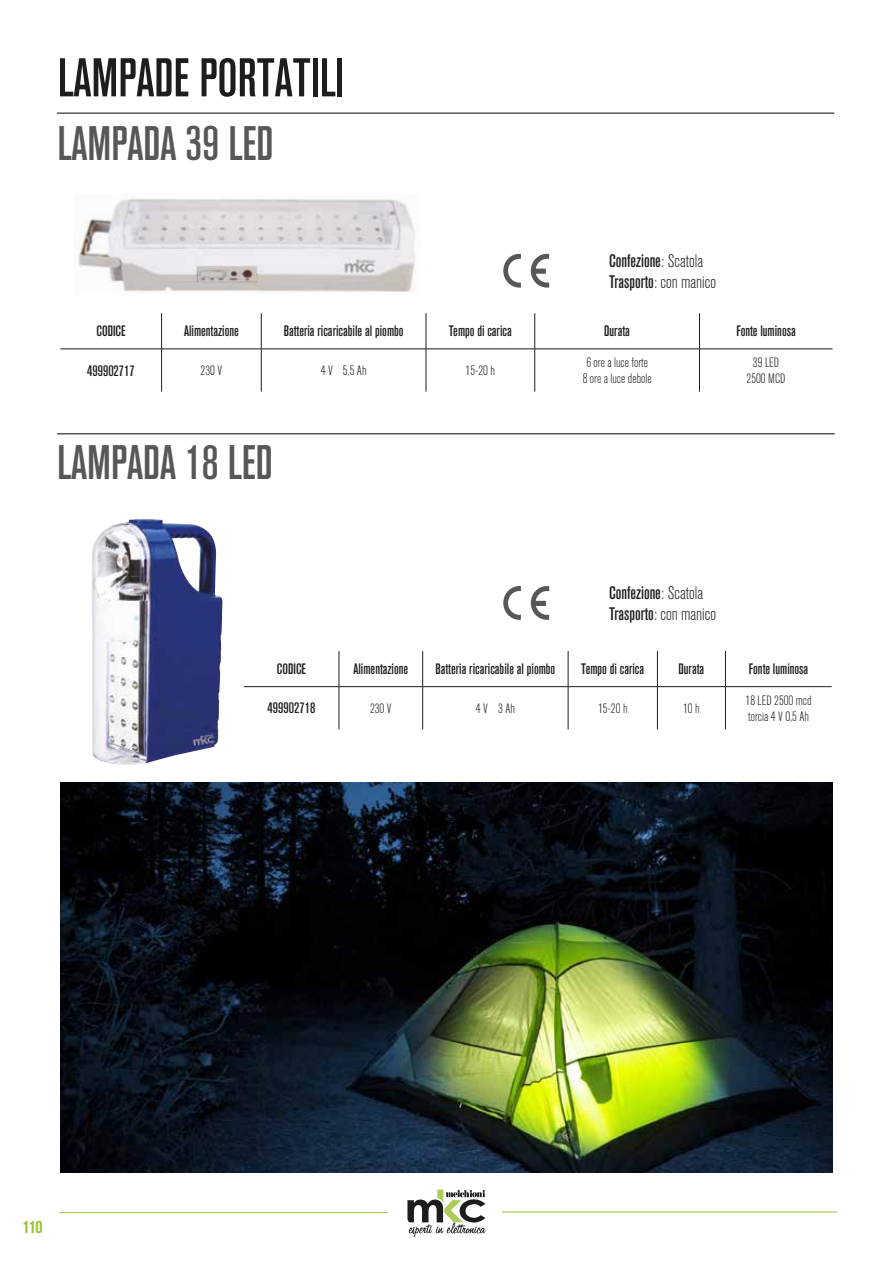
<style>
.page{position:relative;width:893px;height:1263px;background:#fff}
.page>*{position:absolute;margin:0;border:0;box-sizing:border-box;transform-origin:0 0}
.t1{font:54px "Akzidenz Grotesk BQ Md Cnd Alt";color:#1d1d1b}
.t2{font:48px "Akzidenz Grotesk BQ Md Cnd Alt";color:#575756}
.t3{font:300 condensed 18px "Akzidenz Grotesk BQ";color:#1d1d1b}
.t4{font:18px "Akzidenz Grotesk BQ Md Cnd Alt";color:#1d1d1b}
.t5{font:18px "Akzidenz Grotesk BQ Bd Cnd Alt";color:#9ac431}
.t6{font:15px "Akzidenz Grotesk BQ Md Cnd Alt";color:#1d1d1b}
.t7{font:300 condensed 13.5px/16.2px "Akzidenz Grotesk BQ";color:#1d1d1b}
.s1{font-family:"Akzidenz Grotesk BQ";font-weight:300;font-stretch:condensed}
.s2{font-family:"Akzidenz Grotesk BQ Md Cnd Alt";font-weight:400;font-stretch:normal}
</style>
<div class="page">
<svg style="left:407px;top:1189px;width:78px;height:48px"></svg>
<hr style="left:59px;top:1212px;width:329px;height:1px;background:#9ac431">
<hr style="left:502px;top:1211px;width:335px;height:1px;background:#9ac431">
<svg style="left:503px;top:254px;width:18px;height:34px"></svg>
<svg style="left:531px;top:254px;width:18px;height:34px"></svg>
<hr style="left:161px;top:313px;width:1px;height:36px;background:#1d1d1b">
<hr style="left:261px;top:313px;width:1px;height:36px;background:#1d1d1b">
<hr style="left:426px;top:313px;width:1px;height:36px;background:#1d1d1b">
<hr style="left:534px;top:313px;width:1px;height:36px;background:#1d1d1b">
<hr style="left:699px;top:313px;width:1px;height:36px;background:#1d1d1b">
<hr style="left:60px;top:349px;width:102px;height:1px;background:#1d1d1b">
<hr style="left:162px;top:349px;width:99px;height:1px;background:#1d1d1b">
<hr style="left:161px;top:349px;width:1px;height:43px;background:#1d1d1b">
<hr style="left:261px;top:349px;width:165px;height:1px;background:#1d1d1b">
<hr style="left:261px;top:349px;width:1px;height:43px;background:#1d1d1b">
<hr style="left:426px;top:349px;width:109px;height:1px;background:#1d1d1b">
<hr style="left:426px;top:349px;width:1px;height:43px;background:#1d1d1b">
<hr style="left:535px;top:349px;width:164px;height:1px;background:#1d1d1b">
<hr style="left:534px;top:349px;width:1px;height:43px;background:#1d1d1b">
<hr style="left:699px;top:349px;width:134px;height:1px;background:#1d1d1b">
<hr style="left:699px;top:349px;width:1px;height:43px;background:#1d1d1b">
<hr style="left:57px;top:433px;width:778px;height:1px;background:#575756">
<svg style="left:503px;top:586px;width:18px;height:34px"></svg>
<svg style="left:531px;top:586px;width:18px;height:34px"></svg>
<img style="left:92px;top:519px;width:131px;height:246px">
<hr style="left:339px;top:651px;width:1px;height:35px;background:#1d1d1b">
<hr style="left:422px;top:651px;width:1px;height:35px;background:#1d1d1b">
<hr style="left:568px;top:651px;width:1px;height:35px;background:#1d1d1b">
<hr style="left:657px;top:651px;width:1px;height:35px;background:#1d1d1b">
<hr style="left:725px;top:651px;width:1px;height:35px;background:#1d1d1b">
<hr style="left:244px;top:686px;width:95px;height:1px;background:#1d1d1b">
<hr style="left:339px;top:686px;width:84px;height:1px;background:#1d1d1b">
<hr style="left:339px;top:687px;width:1px;height:42px;background:#1d1d1b">
<hr style="left:423px;top:686px;width:145px;height:1px;background:#1d1d1b">
<hr style="left:422px;top:687px;width:1px;height:42px;background:#1d1d1b">
<hr style="left:568px;top:686px;width:89px;height:1px;background:#1d1d1b">
<hr style="left:568px;top:687px;width:1px;height:42px;background:#1d1d1b">
<hr style="left:657px;top:686px;width:68px;height:1px;background:#1d1d1b">
<hr style="left:657px;top:687px;width:1px;height:42px;background:#1d1d1b">
<hr style="left:725px;top:686px;width:107px;height:1px;background:#1d1d1b">
<hr style="left:725px;top:687px;width:1px;height:42px;background:#1d1d1b">
<hr style="left:57px;top:112px;width:777px;height:2px;background:#575756">
<img style="left:60px;top:783px;width:773px;height:389px">
<img style="left:78px;top:198px;width:340px;height:94px">
<h1 class="t1" style="left:58px;top:47px;width:288px">LAMPADE PORTATILI</h1>
<h2 class="t2" style="left:58px;top:116px;width:217px">LAMPADA 39 LED</h2>
<p class="t4" style="left:609px;top:250px;width:95px">Confezione<span class="s1">: Scatola</span></p>
<p class="t3" style="left:609px;top:272px;width:108px"><span class="s2">Trasporto</span>: con manico</p>
<p class="t6" style="left:96px;top:323px;width:31px">CODICE</p>
<p class="t6" style="left:184px;top:323px;width:56px">Alimentazione</p>
<p class="t6" style="left:284px;top:323px;width:121px">Batteria ricaricabile al piombo</p>
<p class="t6" style="left:449px;top:323px;width:64px">Tempo di carica</p>
<p class="t6" style="left:604px;top:323px;width:27px">Durata</p>
<p class="t6" style="left:736px;top:323px;width:61px">Fonte luminosa</p>
<p class="t6" style="left:87px;top:362px;width:49px">499902717</p>
<p class="t7" style="left:201px;top:363px;width:23px">230 V</p>
<p class="t7" style="left:321px;top:363px;width:47px">4 V 5,5 Ah</p>
<p class="t7" style="left:466px;top:363px;width:31px">15-20 h</p>
<p class="t7" style="left:583px;top:355px;width:70px">6 ore a luce forte<br>8 ore a luce debole</p>
<p class="t7" style="left:747px;top:355px;width:40px;text-align:center">39 LED<br>2500 MCD</p>
<h2 class="t2" style="left:57px;top:436px;width:217px">LAMPADA 18 LED</h2>
<p class="t4" style="left:609px;top:582px;width:95px">Confezione<span class="s1">: Scatola</span></p>
<p class="t3" style="left:609px;top:604px;width:108px"><span class="s2">Trasporto</span>: con manico</p>
<p class="t6" style="left:277px;top:660px;width:31px">CODICE</p>
<p class="t6" style="left:353px;top:660px;width:56px">Alimentazione</p>
<p class="t6" style="left:435px;top:660px;width:121px">Batteria ricaricabile al piombo</p>
<p class="t6" style="left:581px;top:660px;width:64px">Tempo di carica</p>
<p class="t6" style="left:679px;top:660px;width:27px">Durata</p>
<p class="t6" style="left:749px;top:660px;width:61px">Fonte luminosa</p>
<p class="t6" style="left:268px;top:700px;width:49px">499902718</p>
<p class="t7" style="left:370px;top:700px;width:23px">230 V</p>
<p class="t7" style="left:476px;top:700px;width:41px">4 V 3 Ah</p>
<p class="t7" style="left:598px;top:700px;width:31px">15-20 h</p>
<p class="t7" style="left:683px;top:700px;width:18px">10 h</p>
<p class="t7" style="left:746px;top:692px;width:68px">18 LED 2500 mcd torcia 4 V 0,5 Ah</p>
<p class="t5" style="left:23px;top:1216px;width:21px">110</p>
</div>
